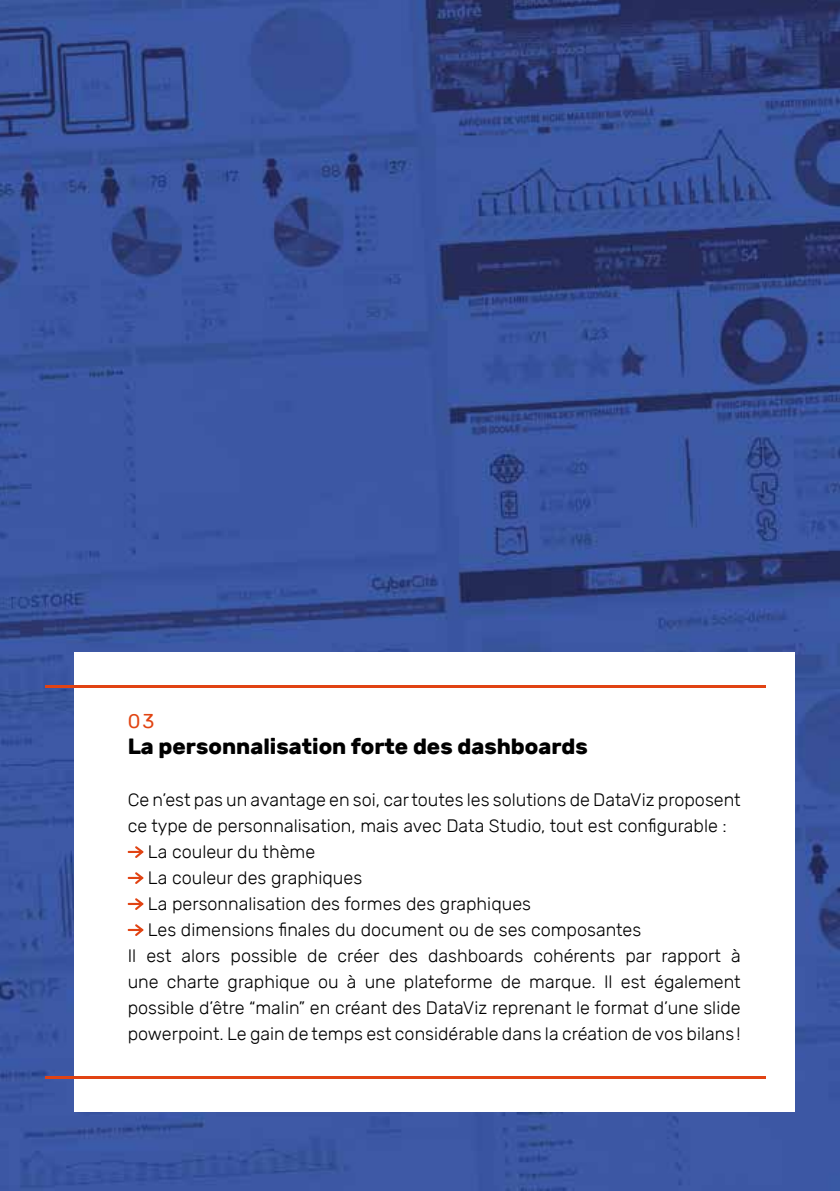
<style>
.page{position:relative;width:840px;height:1191px;background:#fff}
.page>*{position:absolute;margin:0;border:0;box-sizing:border-box;transform-origin:0 0}
.t1{font:700 22px "Rubik";color:#000}
.t2{font:20px "Rubik";color:#e14412}
.t3{font:300 18px "Rubik";color:#000}
</style>
<div class="page">
<img style="left:0;top:0;width:839px;height:1191px">
<div style="left:74px;top:652px;width:720px;height:459px;background:#fff"></div>
<hr style="left:45px;top:685px;width:720px;height:2px;background:#e14313">
<hr style="left:45px;top:1076px;width:720px;height:3px;background:#e14313">
<svg style="left:128px;top:846px;width:15px;height:12px"></svg>
<svg style="left:128px;top:872px;width:15px;height:12px"></svg>
<svg style="left:128px;top:898px;width:15px;height:12px"></svg>
<svg style="left:128px;top:924px;width:15px;height:12px"></svg>
<p class="t2" style="left:128px;top:710px;width:28px">03</p>
<p class="t1" style="left:128px;top:733px;width:461px">La personnalisation forte des dashboards</p>
<p class="t3" style="left:128px;top:789px;width:614px">Ce n’est pas un avantage en soi, car toutes les solutions de DataViz proposent</p>
<p class="t3" style="left:128px;top:815px;width:600px">ce type de personnalisation, mais avec Data Studio, tout est configurable :</p>
<p class="t3" style="left:148px;top:841px;width:169px">La couleur du thème</p>
<p class="t3" style="left:148px;top:867px;width:216px">La couleur des graphiques</p>
<p class="t3" style="left:148px;top:893px;width:384px">La personnalisation des formes des graphiques</p>
<p class="t3" style="left:148px;top:919px;width:494px">Les dimensions finales du document ou de ses composantes</p>
<p class="t3" style="left:128px;top:945px;width:614px">Il est alors possible de créer des dashboards cohérents par rapport à</p>
<p class="t3" style="left:128px;top:971px;width:614px">une charte graphique ou à une plateforme de marque. Il est également</p>
<p class="t3" style="left:128px;top:997px;width:614px">possible d’être “malin” en créant des DataViz reprenant le format d’une slide</p>
<p class="t3" style="left:128px;top:1023px;width:614px">powerpoint. Le gain de temps est considérable dans la création de vos bilans !</p>
</div>
